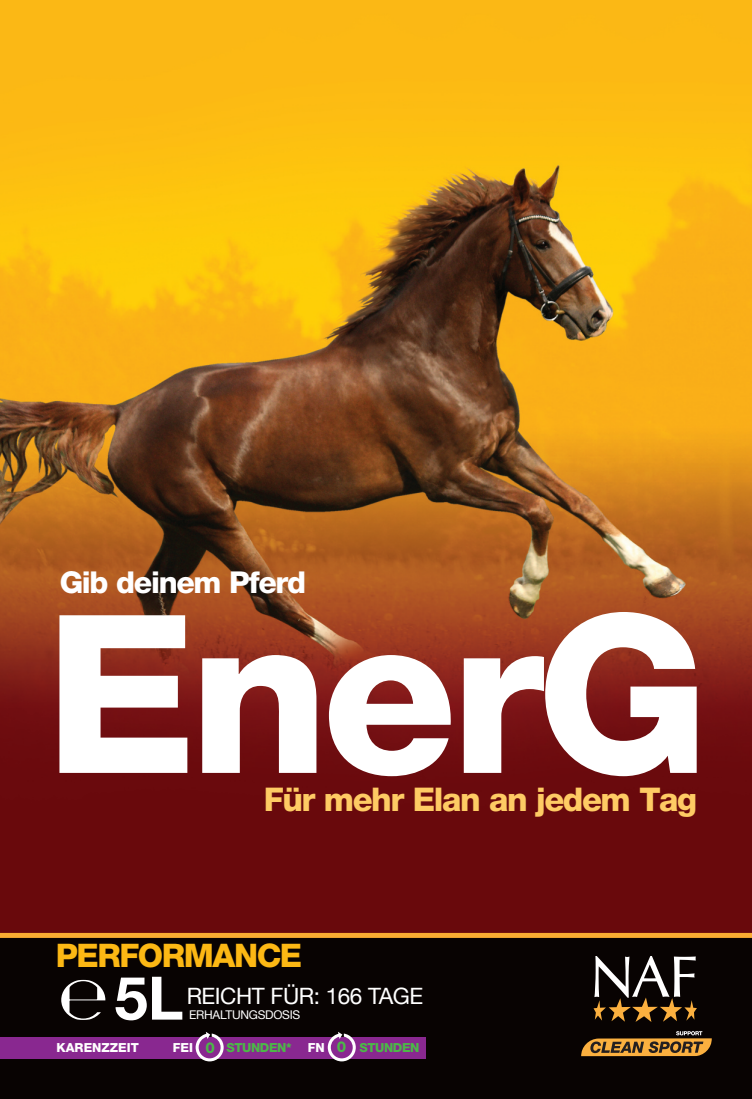
<style>
.page{position:relative;width:752px;height:1099px;background:#fff}
.page>*{position:absolute;margin:0;border:0;box-sizing:border-box;transform-origin:0 0}
.t1{font:800 220.75px "Helvetica Neue";letter-spacing:-.03em;color:#fff}
.t2{font:700 60px "Helvetica Neue";color:#fff}
.t3{font:800 32.75px "Helvetica Neue";letter-spacing:-.045em;color:#fecb64}
.t4{font:800 32.5px "Helvetica Neue";letter-spacing:-.045em;color:#fcb814}
.t5{font:800 30.25px "Helvetica Neue";letter-spacing:-.045em;color:#fff}
.t6{font:22.5px "Helvetica Neue";letter-spacing:-.02em;color:#fff}
.t7{font:800 12.5px "Helvetica Neue";letter-spacing:-.03em;color:#4cb848}
.t8{font:800 12.5px "Helvetica Neue";color:#fff}
.t9{font:12px "Helvetica Neue";letter-spacing:-.02em;color:#fff}
.s1{color:#fff}
.s2{font-size:15px}
</style>
<div class="page">
<img style="left:0;top:0;width:751px;height:932px">
<div style="left:0;top:937px;width:751px;height:161px;background:#080302"></div>
<div style="left:0;top:932px;width:751px;height:5px;background:#faac32"></div>
<svg style="left:581px;top:1031px;width:130px;height:25px"></svg>
<svg style="left:593px;top:956px;width:103px;height:65px"></svg>
<svg style="left:61px;top:979px;width:44px;height:40px"></svg>
<div style="left:0;top:1036px;width:426px;height:22px;background:#892890"></div>
<svg style="left:327px;top:1032px;width:28px;height:29px"></svg>
<svg style="left:195px;top:1032px;width:28px;height:29px"></svg>
<h3 class="t5" style="left:60px;top:571px;width:248px">Gib deinem Pferd</h3>
<h1 class="t1" style="left:45px;top:615px;width:664px">EnerG</h1>
<h3 class="t3" style="left:264px;top:787px;width:434px">Für mehr Elan an jedem Tag</h3>
<h3 class="t4" style="left:56px;top:943px;width:248px">PERFORMANCE</h3>
<h2 class="t2" style="left:114px;top:961px;width:70px">5L</h2>
<h3 class="t6" style="left:187px;top:982px;width:238px">REICHT FÜR: 166 TAGE</h3>
<p class="t9" style="left:189px;top:1007px;width:113px">ERHALTUNGSDOSIS</p>
<p class="t8" style="left:57px;top:1042px;width:84px">KARENZZEIT</p>
<p class="t7" style="left:173px;top:1042px;width:120px"><span class="s1">FEI</span> <span class="s2">0</span> STUNDEN*</p>
<p class="t7" style="left:307px;top:1042px;width:113px"><span class="s1">FN</span> <span class="s2">0</span> STUNDEN</p>
</div>
